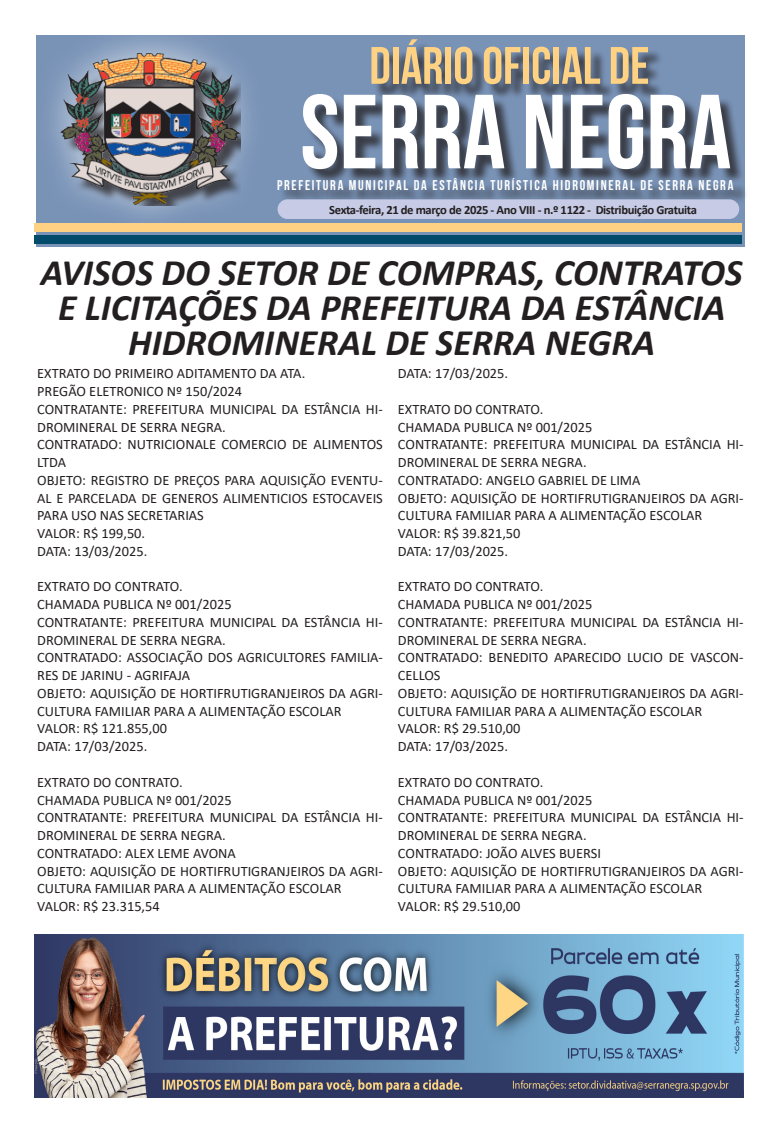
<style>
.page{position:relative;width:780px;height:1134px;background:#fff}
.page>*{position:absolute;margin:0;border:0;box-sizing:border-box;transform-origin:0 0}
.t1{font:105px "Bebas Neue";color:#fff}
.t2{font:52.5px "Bebas Neue";color:#fed282}
.texto{font:italic 700 37.5px/35px "Calibri";color:#231f20;text-align:center}
.texto-2{font:14.38px/17.8px "Calibri";color:#231f20}
.t3{font:14.12px "Bebas Neue";letter-spacing:.12em;color:#fff}
.t4{font:700 12.62px "Calibri";letter-spacing:-.03em;color:#231f20}
</style>
<div class="page">
<div style="left:37px;top:35px;width:708px;height:212px;background:#7993b7"></div>
<div style="left:31px;top:21px;width:237px;height:214px;background:#fff;opacity:.75"></div>
<img style="left:60px;top:53px;width:180px;height:153px">
<div style="left:34px;top:236px;width:707px;height:8px;background:#004b6c"></div>
<div style="left:34px;top:223px;width:707px;height:8px;background:#fed282"></div>
<div style="left:374px;top:41px;width:289px;height:59px;background:#231f20;opacity:.75"></div>
<div style="left:305px;top:96px;width:440px;height:89px;background:#231f20;opacity:.75"></div>
<div style="left:280px;top:180px;width:468px;height:25px;background:#231f20;opacity:.75"></div>
<div style="left:277px;top:199px;width:462px;height:20px;background:#c7cbe6;border-radius:10px"></div>
<img style="left:35px;top:934px;width:708px;height:164px">
<p class="t2" style="left:369px;top:37px;width:281px">DIÁRIO OFICIAL DE</p>
<p class="t1" style="left:300px;top:74px;width:432px">SERRA NEGRA</p>
<p class="t3" style="left:277px;top:177px;width:457px">PREFEITURA MUNICIPAL DA ESTÂNCIA TURÍSTICA HIDROMINERAL DE SERRA NEGRA</p>
<p class="t4" style="left:329px;top:201px;width:369px">Sexta-feira, 21 de março de 2025 - Ano VIII - n.º 1122 - Distribuição Gratuita</p>
<p class="texto" style="left:41px;top:254px;width:703px">AVISOS DO SETOR DE COMPRAS, CONTRATOS<br>E LICITAÇÕES DA PREFEITURA DA ESTÂNCIA<br>HIDROMINERAL DE SERRA NEGRA</p>
<p class="texto-2" style="left:37px;top:364px;width:269px">EXTRATO DO PRIMEIRO ADITAMENTO DA ATA.</p>
<p class="texto-2" style="left:37px;top:382px;width:206px">PREGÃO ELETRONICO Nº 150/2024</p>
<p class="texto-2" style="left:37px;top:400px;width:347px">CONTRATANTE: PREFEITURA MUNICIPAL DA ESTÂNCIA HI-<br>DROMINERAL DE SERRA NEGRA.</p>
<p class="texto-2" style="left:37px;top:435px;width:347px">CONTRATADO: NUTRICIONALE COMERCIO DE ALIMENTOS<br>LTDA</p>
<p class="texto-2" style="left:37px;top:471px;width:347px;text-align:justify">OBJETO: REGISTRO DE PREÇOS PARA AQUISIÇÃO EVENTU-AL E PARCELADA DE GENEROS ALIMENTICIOS ESTOCAVEIS PARA USO NAS SECRETARIAS</p>
<p class="texto-2" style="left:37px;top:524px;width:109px">VALOR: R$ 199,50.</p>
<p class="texto-2" style="left:37px;top:542px;width:112px">DATA: 13/03/2025.</p>
<p class="texto-2" style="left:37px;top:577px;width:147px">EXTRATO DO CONTRATO.</p>
<p class="texto-2" style="left:37px;top:595px;width:196px">CHAMADA PUBLICA Nº 001/2025</p>
<p class="texto-2" style="left:37px;top:613px;width:347px">CONTRATANTE: PREFEITURA MUNICIPAL DA ESTÂNCIA HI-<br>DROMINERAL DE SERRA NEGRA.</p>
<p class="texto-2" style="left:37px;top:648px;width:347px">CONTRATADO: ASSOCIAÇÃO DOS AGRICULTORES FAMILIA-<br>RES DE JARINU - AGRIFAJA</p>
<p class="texto-2" style="left:37px;top:684px;width:347px">OBJETO: AQUISIÇÃO DE HORTIFRUTIGRANJEIROS DA AGRI-<br>CULTURA FAMILIAR PARA A ALIMENTAÇÃO ESCOLAR</p>
<p class="texto-2" style="left:37px;top:719px;width:131px">VALOR: R$ 121.855,00</p>
<p class="texto-2" style="left:37px;top:737px;width:112px">DATA: 17/03/2025.</p>
<p class="texto-2" style="left:37px;top:773px;width:147px">EXTRATO DO CONTRATO.</p>
<p class="texto-2" style="left:37px;top:790px;width:196px">CHAMADA PUBLICA Nº 001/2025</p>
<p class="texto-2" style="left:37px;top:808px;width:347px">CONTRATANTE: PREFEITURA MUNICIPAL DA ESTÂNCIA HI-<br>DROMINERAL DE SERRA NEGRA.</p>
<p class="texto-2" style="left:37px;top:844px;width:200px">CONTRATADO: ALEX LEME AVONA</p>
<p class="texto-2" style="left:37px;top:861px;width:347px">OBJETO: AQUISIÇÃO DE HORTIFRUTIGRANJEIROS DA AGRI-<br>CULTURA FAMILIAR PARA A ALIMENTAÇÃO ESCOLAR</p>
<p class="texto-2" style="left:37px;top:897px;width:124px">VALOR: R$ 23.315,54</p>
<p class="texto-2" style="left:398px;top:364px;width:112px">DATA: 17/03/2025.</p>
<p class="texto-2" style="left:398px;top:400px;width:147px">EXTRATO DO CONTRATO.</p>
<p class="texto-2" style="left:398px;top:418px;width:196px">CHAMADA PUBLICA Nº 001/2025</p>
<p class="texto-2" style="left:398px;top:435px;width:347px">CONTRATANTE: PREFEITURA MUNICIPAL DA ESTÂNCIA HI-<br>DROMINERAL DE SERRA NEGRA.</p>
<p class="texto-2" style="left:398px;top:471px;width:244px">CONTRATADO: ANGELO GABRIEL DE LIMA</p>
<p class="texto-2" style="left:398px;top:489px;width:347px">OBJETO: AQUISIÇÃO DE HORTIFRUTIGRANJEIROS DA AGRI-<br>CULTURA FAMILIAR PARA A ALIMENTAÇÃO ESCOLAR</p>
<p class="texto-2" style="left:398px;top:524px;width:124px">VALOR: R$ 39.821,50</p>
<p class="texto-2" style="left:398px;top:542px;width:112px">DATA: 17/03/2025.</p>
<p class="texto-2" style="left:398px;top:577px;width:147px">EXTRATO DO CONTRATO.</p>
<p class="texto-2" style="left:398px;top:595px;width:196px">CHAMADA PUBLICA Nº 001/2025</p>
<p class="texto-2" style="left:398px;top:613px;width:347px">CONTRATANTE: PREFEITURA MUNICIPAL DA ESTÂNCIA HI-<br>DROMINERAL DE SERRA NEGRA.</p>
<p class="texto-2" style="left:398px;top:648px;width:347px">CONTRATADO: BENEDITO APARECIDO LUCIO DE VASCON-<br>CELLOS</p>
<p class="texto-2" style="left:398px;top:684px;width:347px">OBJETO: AQUISIÇÃO DE HORTIFRUTIGRANJEIROS DA AGRI-<br>CULTURA FAMILIAR PARA A ALIMENTAÇÃO ESCOLAR</p>
<p class="texto-2" style="left:398px;top:719px;width:124px">VALOR: R$ 29.510,00</p>
<p class="texto-2" style="left:398px;top:737px;width:112px">DATA: 17/03/2025.</p>
<p class="texto-2" style="left:398px;top:773px;width:147px">EXTRATO DO CONTRATO.</p>
<p class="texto-2" style="left:398px;top:790px;width:196px">CHAMADA PUBLICA Nº 001/2025</p>
<p class="texto-2" style="left:398px;top:808px;width:347px">CONTRATANTE: PREFEITURA MUNICIPAL DA ESTÂNCIA HI-<br>DROMINERAL DE SERRA NEGRA.</p>
<p class="texto-2" style="left:398px;top:844px;width:204px">CONTRATADO: JOÃO ALVES BUERSI</p>
<p class="texto-2" style="left:398px;top:861px;width:347px">OBJETO: AQUISIÇÃO DE HORTIFRUTIGRANJEIROS DA AGRI-<br>CULTURA FAMILIAR PARA A ALIMENTAÇÃO ESCOLAR</p>
<p class="texto-2" style="left:398px;top:897px;width:124px">VALOR: R$ 29.510,00</p>
</div>
